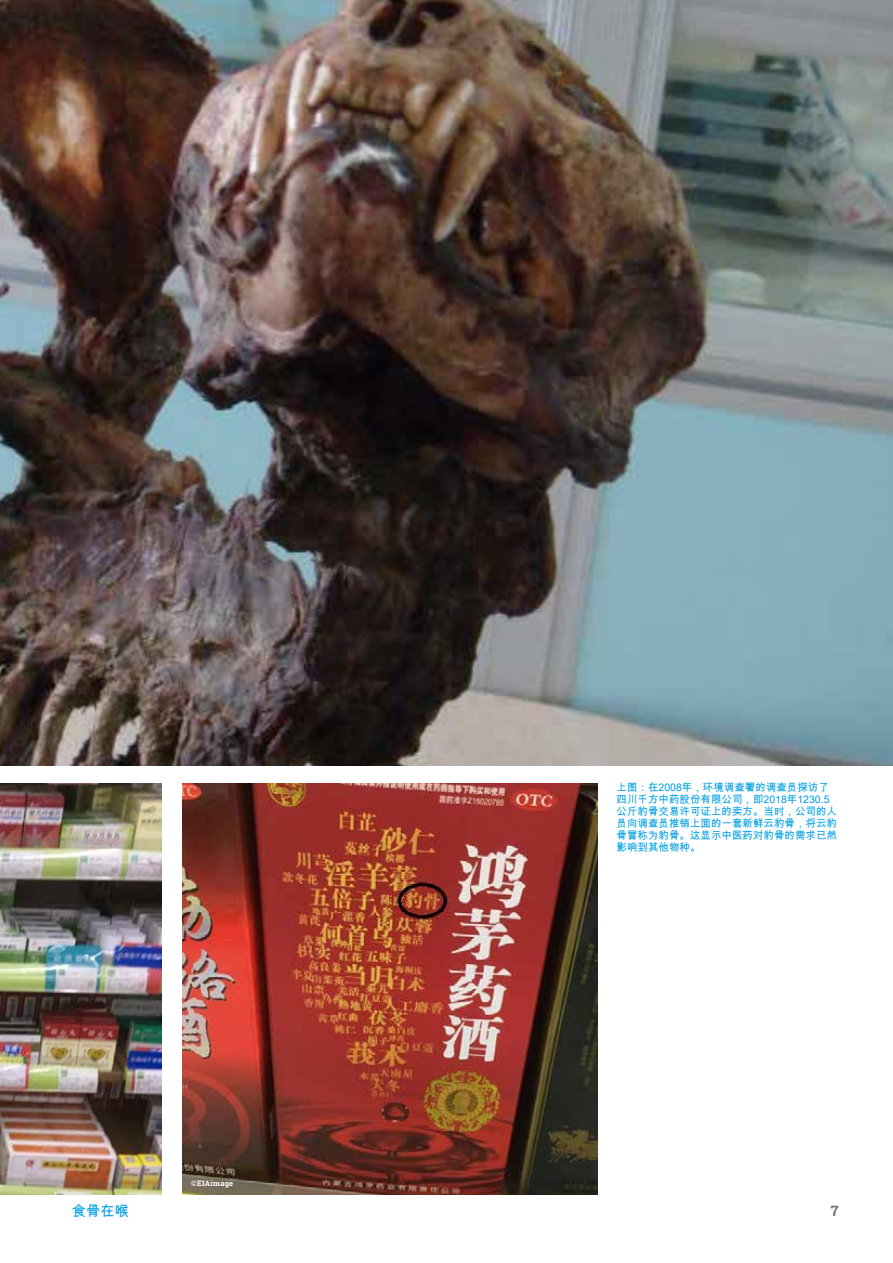
<style>
.page{position:relative;width:893px;height:1263px;background:#fff}
.page>*{position:absolute;margin:0;border:0;box-sizing:border-box;transform-origin:0 0}
.t1{font:14.25px "Arial Unicode MS";color:#009fe3}
.t2{font:700 14.25px "Roboto Slab";color:#706f6f}
.t3{font:10.5px/12px "Arial Unicode MS";color:#009fe3}
.t4{font:700 7.5px "Roboto Slab";letter-spacing:.025em;color:#fff}
</style>
<div class="page">
<img style="left:0;top:0;width:893px;height:765px">
<img style="left:0;top:783px;width:162px;height:412px">
<img style="left:183px;top:783px;width:414px;height:412px">
<p class="t4" style="left:191px;top:1178px;width:43px">©EIAimage</p>
<p class="t3" style="left:617px;top:781px;width:222px">上图：在2008年，环境调查署的调查员探访了四川千方中药股份有限公司，即2018年1230.5公斤豹骨交易许可证上的卖方。当时，公司的人员向调查员推销上面的一套新鲜云豹骨，将云豹骨冒称为豹骨。这显示中医药对豹骨的需求已然影响到其他物种。</p>
<h1 class="t1" style="left:72px;top:1201px;width:58px">食骨在喉</h1>
<h1 class="t2" style="left:831px;top:1201px;width:9px">7</h1>
</div>
